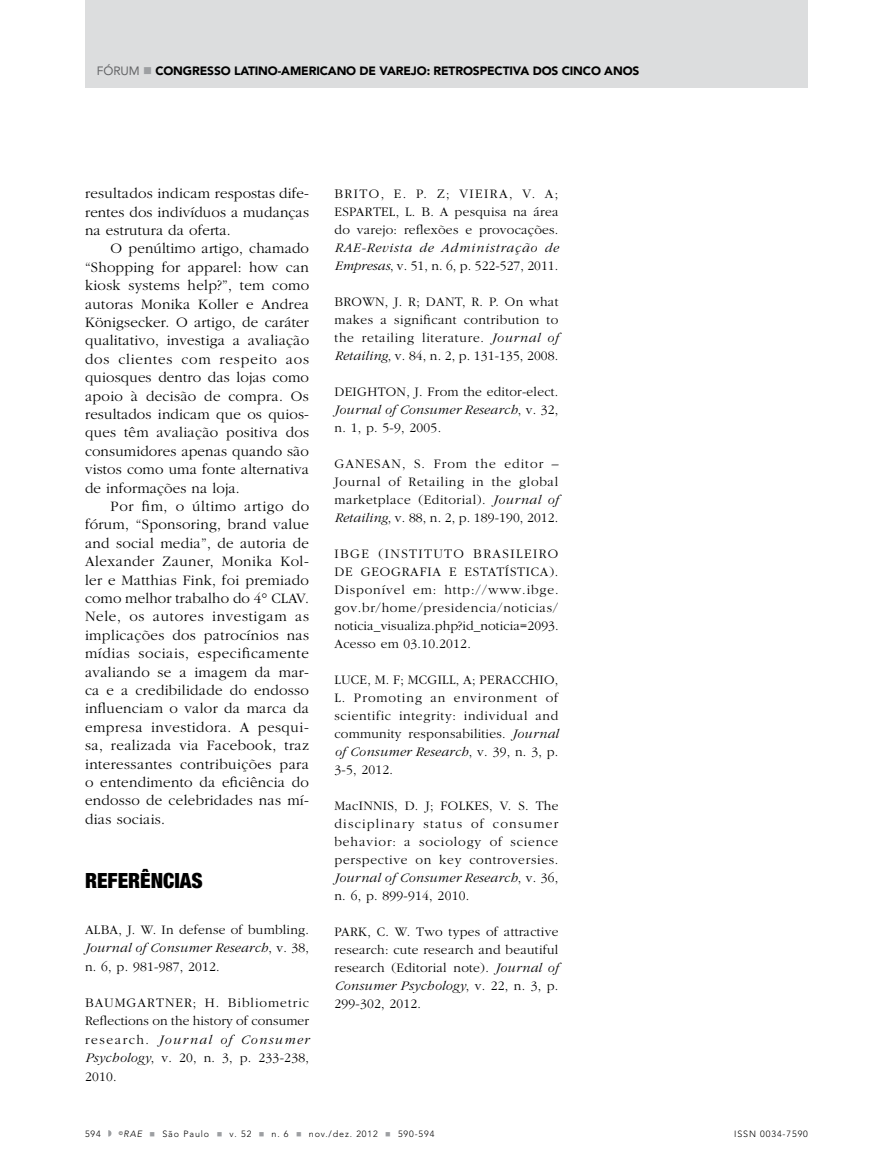
<style>
.page{position:relative;width:893px;height:1170px;background:#fff}
.page>*{position:absolute;margin:0;border:0;box-sizing:border-box;transform-origin:0 0}
.t1{font:900 condensed 21px "Helvetica Neue LT Std";color:#000}
.t2{font:300 15px/18.5px "Garamond";letter-spacing:.01em;color:#000;text-align:justify}
.t3{font:300 13.5px/18px "Garamond";letter-spacing:.02em;color:#000;text-align:justify}
.t4{font:italic 300 13.5px/18px "Garamond";letter-spacing:.065em;color:#000}
.t5{font:900 12px "Avenir LT Std";letter-spacing:-.01em;color:#000}
.t6{font:300 9px "Avenir LT Std";letter-spacing:.1em;color:#000}
.s1{font-weight:400;color:#636466}
.s2{color:#9d9fa2}
.s3{font-style:italic}
.s4{font-style:normal}
</style>
<div class="page">
<svg style="left:108px;top:1130px;width:3px;height:6px"></svg>
<div style="left:85px;top:0;width:723px;height:87px;background:#dcddde"></div>
<p class="t5" style="left:97px;top:63px;width:392px"><span class="s1">FÓRUM</span> <span class="s2">■</span> CONGRESSO LATINO-AMERICANO DE VAREJO: RETROSPECT</p>
<p class="t5" style="left:509px;top:63px;width:132px">IVA DOS CINCO ANOS</p>
<p class="t2" style="left:85px;top:184px;width:225px">resultados indicam respostas dife&shy;rentes dos indivíduos a mudanças na estrutura da oferta.</p>
<p class="t2" style="left:85px;top:239px;width:226px;text-indent:26px">O penúltimo artigo, chamado “Shopping for apparel: how can kiosk systems help?”, tem como autoras Monika Koller e Andrea Königsecker. O artigo, de caráter qualitativo, investiga a avaliação dos clientes com respeito aos quiosques dentro das lojas como apoio à decisão de compra. Os resultados indicam que os quios&shy;ques têm avaliação positiva dos consumidores apenas quando são vistos como uma fonte alternativa de informações na loja.</p>
<p class="t2" style="left:85px;top:497px;width:226px;text-indent:26px">Por fim, o último artigo do fórum, “Sponsoring, brand value and social media”, de autoria de Alexander Zauner, Monika Kol&shy;ler e Matthias Fink, foi premiado como melhor trabalho do 4° CLAV.<br>Nele, os autores investigam as implicações dos patrocínios nas mídias sociais, especificamente avaliando se a imagem da mar&shy;ca e a credibilidade do endosso influenciam o valor da marca da empresa investidora. A pesqui&shy;sa, realizada via Facebook, traz interessantes contribuições para o entendimento da eficiência do endosso de celebridades nas mí&shy;dias sociais.</p>
<h1 class="t1" style="left:85px;top:867px;width:100px">REFERÊNCIAS</h1>
<p class="t3" style="left:85px;top:920px;width:225px;line-height:18.5px">ALBA, J. W. In defense of bumbling.<br><span class="s3">Journal of Consumer Research</span>, v. 38, n. 6, p. 981-987, 2012.</p>
<p class="t3" style="left:85px;top:993px;width:226px;line-height:18.5px">BAUMGARTNER; H. Bibliometric Reflections on the history of consumer research. <span class="s3">Journal of Consumer Psychology</span>, v. 20, n. 3, p. 233-238, 2010.</p>
<p class="t3" style="left:334px;top:185px;width:225px">BRITO, E. P. Z; VIEIRA, V. A; ESPARTEL, L. B. A pesquisa na área do varejo: reflexões e provocações.</p>
<p class="t4" style="left:334px;top:239px;width:225px">RAE-Revista de Administração de<br>Empresas<span class="s4">, v. 51, n. 6, p. 522-527, 2011.</span></p>
<p class="t3" style="left:334px;top:293px;width:225px">BROWN, J. R; DANT, R. P. On what makes a significant contribution to the retailing literature. <span class="s3">Journal of Retailing</span>, v. 84, n. 2, p. 131-135, 2008.</p>
<p class="t3" style="left:334px;top:383px;width:225px">DEIGHTON, J. From the editor-elect.<br><span class="s3">Journal of Consumer Research</span>, v. 32, n. 1, p. 5-9, 2005.</p>
<p class="t3" style="left:334px;top:455px;width:226px">GANESAN, S. From the editor – Journal of Retailing in the global marketplace (Editorial). <span class="s3">Journal of Retailing</span>, v. 88, n. 2, p. 189-190, 2012.</p>
<p class="t3" style="left:334px;top:545px;width:67px">IBGE (Instituto</p>
<p class="t3" style="left:473px;top:545px;width:20px">Brasileiro</p>
<p class="t3" style="left:334px;top:563px;width:10px">de</p>
<p class="t3" style="left:361px;top:563px;width:21px">Geografia</p>
<p class="t3" style="left:449px;top:563px;width:33px">e Estat</p>
<p class="t3" style="left:505px;top:563px;width:14px">ística</p>
<p class="t3" style="left:334px;top:563px;width:226px;text-indent:215px">).<br>Disponível em: http://www.ibge. gov.br/home/presidencia/noticias/ noticia_visualiza.php?id_noticia=2093.<br>Acesso em 03.10.2012.</p>
<p class="t3" style="left:334px;top:671px;width:225px">LUCE, M. F; MCGILL, A; PERACCHIO, L. Promoting an environment of scientific integrity: individual and community responsabilities. <span class="s3">Journal of Consumer Research</span>, v. 39, n. 3, p.<br>3-5, 2012.</p>
<p class="t3" style="left:334px;top:797px;width:225px">MacINNIS, D. J; FOLKES, V. S. The disciplinary status of consumer behavior: a sociology of science perspective on key controversies.<br><span class="s3">Journal of Consumer Research</span>, v. 36, n. 6, p. 899-914, 2010.</p>
<p class="t3" style="left:334px;top:923px;width:225px">PARK, C. W. Two types of attractive research: cute research and beautiful research (Editorial note). <span class="s3">Journal of Consumer Psychology</span>, v. 22, n. 3, p.<br>299-302, 2012.</p>
<p class="t6" style="left:85px;top:1128px;width:17px">594</p>
<p class="t6" style="left:119px;top:1128px;width:317px"><sup>©</sup><span class="s3">RAE</span> <span class="s2">■</span> São Paulo <span class="s2">■</span> v. 52 <span class="s2">■</span> n. 6 <span class="s2">■</span> nov./dez. 2012 <span class="s2">■</span> 590-594</p>
<p class="t6" style="left:734px;top:1128px;width:75px">ISSN 0034-7590</p>
</div>
